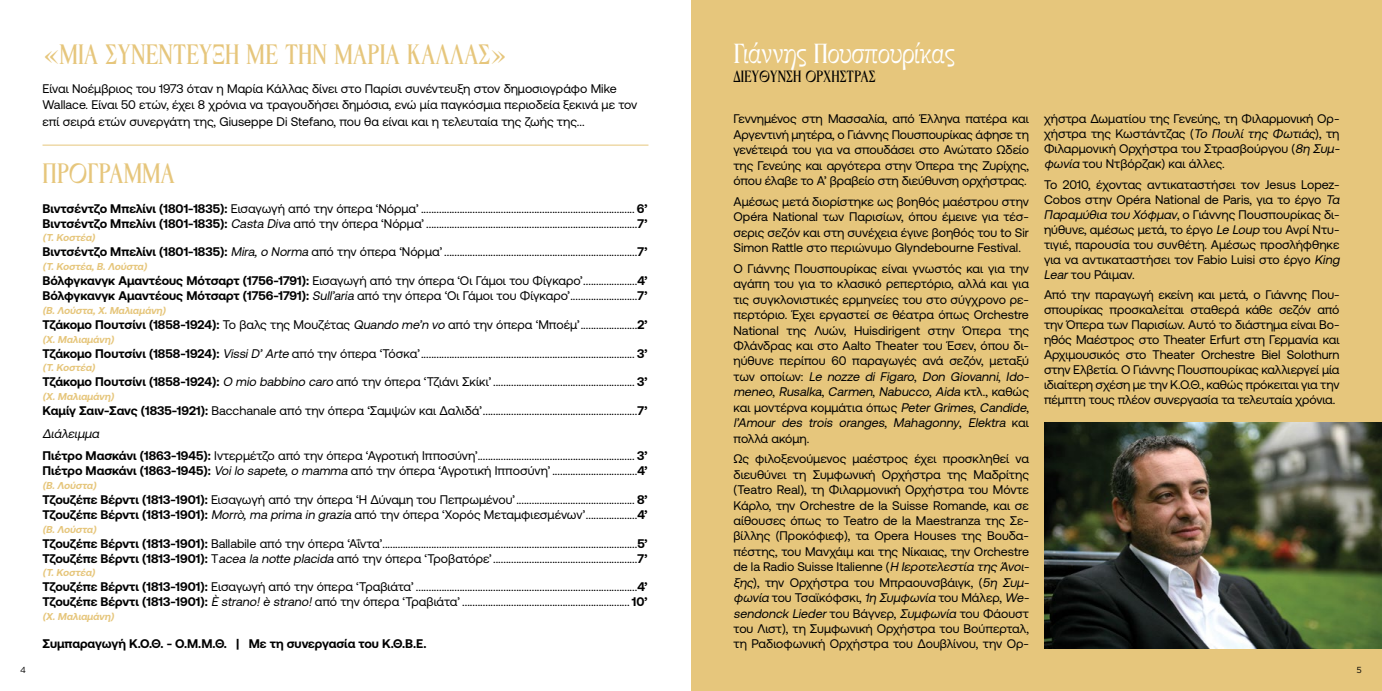
<style>
.page{position:relative;width:1382px;height:691px;background:#fff}
.page>*{position:absolute;margin:0;border:0;box-sizing:border-box;transform-origin:0 0}
.t1{font:28px "Aegithalos";color:#e6c67c}
.t2{font:27.5px "Aegithalos";color:#fff}
.t3{font:16.25px "Aegithalos";color:#000}
.t4{font:12.5px/15.4px "Aeonik Pro";color:#000}
.t5{font:700 12.5px "Aeonik Pro";color:#000}
.t6{font:italic 700 10px "Aeonik Pro";color:#e6c67c}
.t7{font:8.75px "Gotham Greek";color:#000}
.s1{font-weight:700}
.s2{font-style:italic}
</style>
<div class="page">
<div style="left:691px;top:0;width:691px;height:691px;background:#e6c67c"></div>
<hr style="left:43px;top:145px;width:605px;height:1px;background:#e6c67c">
<img style="left:1044px;top:422px;width:338px;height:226px">
<p class="t7" style="left:20px;top:665px;width:7px">4</p>
<h1 class="t1" style="left:43px;top:36px;width:466px">«ΜΊΑ ΣΥΝΈΝΤΕΥΞΗ ΜΕ ΤΗΝ ΜΑΡΊΑ ΚΆΛΛΑΣ»</h1>
<p class="t4" style="left:43px;top:81px;width:596px;line-height:16.2px">Είναι Νοέμβριος του 1973 όταν η Μαρία Κάλλας δίνει στο Παρίσι συνέντευξη στον δημοσιογράφο Mike<br>Wallace. Είναι 50 ετών, έχει 8 χρόνια να τραγουδήσει δημόσια, ενώ μία παγκόσμια περιοδεία ξεκινά με τον επί σειρά ετών συνεργάτη της, Giuseppe Di Stefano, που θα είναι και η τελευταία της ζωής της...</p>
<h1 class="t1" style="left:43px;top:155px;width:134px">ΠΡΌΓΡΑΜΜΑ</h1>
<p class="t4" style="left:43px;top:201px;width:606px;line-height:15px"><span class="s1">Βιντσέντζο Μπελίνι (1801-1835):</span> Εισαγωγή από την όπερα ‘Νόρμα’ ................................................................................... <span class="s1">6’<br>Βιντσέντζο Μπελίνι (1801-1835):</span> <span class="s2">Casta Diva</span> από την όπερα ‘Νόρμα’ ..................................................................................<span class="s1">7’</span></p>
<p class="t6" style="left:43px;top:232px;width:56px">(Τ.Κοστέα)</p>
<p class="t4" style="left:43px;top:244px;width:606px"><span class="s1">Βιντσέντζο Μπελίνι (1801-1835):</span> <span class="s2">Mira, o Norma</span> από την όπερα ‘Νόρμα’ ...........................................................................<span class="s1">7’</span></p>
<p class="t6" style="left:43px;top:261px;width:108px">(Τ.Κοστέα,Β.Λούστα)</p>
<p class="t4" style="left:43px;top:273px;width:606px;line-height:15px"><span class="s1">Βόλφγκανγκ Αμαντέους Μότσαρτ (1756-1791):</span> Εισαγωγή από την όπερα ‘Οι Γάμοι του Φίγκαρο’.....................<span class="s1">4’<br>Βόλφγκανγκ Αμαντέους Μότσαρτ (1756-1791):</span> <span class="s2">Sull’aria</span> από την όπερα ‘Οι Γάμοι του Φίγκαρο’..........................<span class="s1">7’</span></p>
<p class="t6" style="left:43px;top:305px;width:127px">(Β.Λούστα,Χ.Μαλιαμάνη)</p>
<p class="t4" style="left:43px;top:317px;width:606px"><span class="s1">Τζάκομο Πουτσίνι (1858-1924):</span> Το βαλς της Μουζέτας <span class="s2">Quando me’n vo</span> από την όπερα ‘Μποέμ’......................<span class="s1">2’</span></p>
<p class="t6" style="left:43px;top:334px;width:75px">(Χ.Μαλιαμάνη)</p>
<p class="t4" style="left:43px;top:346px;width:606px"><span class="s1">Τζάκομο Πουτσίνι (1858-1924):</span> <span class="s2">Vissi D’ Arte</span> από την όπερα ‘Τόσκα’................................................................................... <span class="s1">3’</span></p>
<p class="t6" style="left:43px;top:362px;width:56px">(Τ.Κοστέα)</p>
<p class="t4" style="left:43px;top:374px;width:606px"><span class="s1">Τζάκομο Πουτσίνι (1858-1924):</span> <span class="s2">O mio babbino caro</span> από την όπερα ‘Τζιάνι Σκίκι’ ....................................................... <span class="s1">3’</span></p>
<p class="t6" style="left:43px;top:391px;width:75px">(Χ.Μαλιαμάνη)</p>
<p class="t4" style="left:43px;top:400px;width:607px;line-height:22.5px"><span class="s1">Καμίγ Σαιν-Σανς (1835-1921):</span> Bacchanale από την όπερα ‘Σαμψών και Δαλιδά’............................................................<span class="s1">7’<br></span><span class="s2">Διάλειμμα<br></span><span class="s1">Πιέτρο Μασκάνι (1863-1945):</span> Ιντερμέτζο από την όπερα ‘Αγροτική Ιπποσύνη’............................................................. <span class="s1">3’</span></p>
<p class="t4" style="left:43px;top:463px;width:606px"><span class="s1">Πιέτρο Μασκάνι (1863-1945):</span> <span class="s2">Voi lo sapete, o mamma</span> από την όπερα ‘Αγροτική Ιπποσύνη’ .................................<span class="s1">4’</span></p>
<p class="t6" style="left:43px;top:480px;width:57px">(Β.Λούστα)</p>
<p class="t4" style="left:43px;top:492px;width:606px;line-height:15px"><span class="s1">Τζουζέπε Βέρντι (1813-1901):</span> Εισαγωγή από την όπερα ‘Η Δύναμη του Πεπρωμένου’.............................................. <span class="s1">8’<br>Τζουζέπε Βέρντι (1813-1901):</span> <span class="s2">Morrò, ma prima in grazia</span> από την όπερα ‘Χορός Μεταμφιεσμένων’....................<span class="s1">4’</span></p>
<p class="t6" style="left:43px;top:524px;width:57px">(Β.Λούστα)</p>
<p class="t4" style="left:43px;top:536px;width:607px;line-height:15px"><span class="s1">Τζουζέπε Βέρντι (1813-1901):</span> Ballabile από την όπερα ‘Αΐντα’...................................................................................................<span class="s1">5’<br>Τζουζέπε Βέρντι (1813-1901):</span> T<span class="s2">acea la notte placida</span> από την όπερα ‘Τροβατόρε’........................................................<span class="s1">7’</span></p>
<p class="t6" style="left:43px;top:567px;width:56px">(Τ.Κοστέα)</p>
<p class="t4" style="left:43px;top:580px;width:607px;line-height:15px"><span class="s1">Τζουζέπε Βέρντι (1813-1901):</span> Εισαγωγή από την όπερα ‘Τραβιάτα’ ......................................................................................<span class="s1">4’<br>Τζουζέπε Βέρντι (1813-1901):</span> <span class="s2">È strano! è strano!</span> από την όπερα ‘Τραβιάτα’ ................................................................. <span class="s1">10’</span></p>
<p class="t6" style="left:43px;top:611px;width:75px">(Χ.Μαλιαμάνη)</p>
<p class="t5" style="left:43px;top:637px;width:386px">Συμπαραγωγή Κ.Ο.Θ. - Ο.Μ.Μ.Θ. | Με τη συνεργασία του Κ.Θ.Β.Ε.</p>
<h2 class="t2" style="left:733px;top:36px;width:223px">Γιάννης Πουσπουρίκας</h2>
<h3 class="t3" style="left:733px;top:66px;width:144px">ΔΙΕΎΘΥΝΣΗ ΟΡΧΉΣΤΡΑΣ</h3>
<p class="t4" style="left:733px;top:111px;width:297px;text-align:justify">Γεννημένος στη Μασσαλία, από Έλληνα πατέρα και Αργεντινή μητέρα, ο Γιάννης Πουσπουρίκας άφησε τη γενέτειρά του για να σπουδάσει στο Ανώτατο Ωδείο της Γενεύης και αργότερα στην Όπερα της Ζυρίχης, όπου έλαβε το Α’ βραβείο στη διεύθυνση ορχήστρας.</p>
<p class="t4" style="left:733px;top:194px;width:297px;text-align:justify">Αμέσως μετά διορίστηκε ως βοηθός μαέστρου στην Opéra National των Παρισίων, όπου έμεινε για τέσ&shy;σερις σεζόν και στη συνέχεια έγινε βοηθός του to Sir Simon Rattle στο περιώνυμο Glyndebourne Festival.</p>
<p class="t4" style="left:733px;top:261px;width:299px">Ο Γιάννης Πουσπουρίκας είναι γνωστός και για την αγάπη του για το κλασικό ρεπερτόριο, αλλά και για τις συγκλονιστικές ερμηνείες του στο σύγχρονο ρε&shy;περτόριο. Έχει εργαστεί σε θέατρα όπως Orchestre National της Λυών, Huisdirigent στην Όπερα της Φλάνδρας και στο Aalto Theater του Έσεν, όπου δι&shy;ηύθυνε περίπου 60 παραγωγές ανά σεζόν, μεταξύ τ ω ν ο π ο ί ω ν : <span class="s2">Le nozze di Figaro</span>, <span class="s2">Don Giovanni</span>, <span class="s2">Ido&shy;meneo</span>, <span class="s2">Rusalka</span>, <span class="s2">Carmen</span>, <span class="s2">Nabucco</span>, <span class="s2">Aida</span> κ τλ . , κ α θ ώ ς και μοντέρνα κομμάτια όπως <span class="s2">Peter Grimes</span>, <span class="s2">Candide</span>, <span class="s2">l’Amour des trois oranges</span>, <span class="s2">Mahagonny</span>, <span class="s2">Elektra</span> κ α ι πολλά ακόμη.</p>
<p class="t4" style="left:733px;top:451px;width:299px">Ως φιλοξενούμενος μαέστρος έχει προσκληθεί να διευθύνει τη Συμφωνική Ορχήστρα της Μαδρίτης (Teatro Real), τη Φιλαρμονική Ορχήστρα του Μόντε Κάρλο, την Orchestre de la Suisse Romande, και σε αίθουσες όπως το Teatro de la Maestranza της Σε&shy;βίλλης (Προκόφιεφ), τα Opera Houses της Βουδα&shy;πέστης, του Μανχάιμ και της Νίκαιας, την Orchestre de la Radio Suisse Italienne (<span class="s2">Η Ιεροτελεστία της Άνοι&shy;ξης</span>), την Ορχήστρα του Μπραουνσβάιγκ, (<span class="s2">5η Συμ&shy;φωνία</span> του Τσαϊκόφσκι, <span class="s2">1η Συμφωνία</span> του Μάλερ, <span class="s2">We&shy;sendonck Lieder</span> το υ Β άγνε ρ, <span class="s2">Συμφωνία</span> το υ Φ ά ο υ σ τ του Λιστ), τη Συμφωνική Ορχήστρα του Βούπερταλ, τη Ραδιοφωνική Ορχήστρα του Δουβλίνου, την Ορ-</p>
<p class="t4" style="left:1044px;top:111px;width:299px;line-height:15px">χήστρα Δωματίου της Γενεύης, τη Φιλαρμονική Ορ&shy;χήστρα της Κωστάντζας (<span class="s2">Το Πουλί της Φωτιάς</span>), τη Φιλαρμονική Ορχήστρα του Στρασβούργου (<span class="s2">8η Συμ&shy;φωνία</span> του Ντβόρζακ) και άλλες.</p>
<p class="t4" style="left:1044px;top:177px;width:299px;line-height:15px">Το 2010, έχοντας αντικαταστήσει τον Jesus Lopez-Cobos στην Opéra National de Paris, για το έργο <span class="s2">Τα Παραμύθια του Χόφμαν</span>, ο Γιάννης Πουσπουρίκας δι&shy;ηύθυνε, αμέσως μετά, το έργο <span class="s2">Le Loup</span> του Ανρί Ντυ&shy;τιγιέ, παρουσία του συνθέτη. Αμέσως προσλήφθηκε για να αντικαταστήσει τον Fabio Luisi στο έργο <span class="s2">King Lear</span> του Ράιμαν.</p>
<p class="t4" style="left:1044px;top:287px;width:297px;line-height:15px;text-align:justify">Από την παραγωγή εκείνη και μετά, o Γιάννης Που&shy;σπουρίκας προσκαλείται σταθερά κάθε σεζόν από την Όπερα των Παρισίων. Aυτό το διάστημα είναι Βο&shy;ηθός Μαέστρος στο Theater Erfurt στη Γερμανία και Αρχιμουσικός στο Theater Orchestre Biel Solothurn στην Ελβετία. Ο Γιάννης Πουσπουρίκας καλλιεργεί μία ιδιαίτερη σχέση με την Κ.Ο.Θ., καθώς πρόκειται για την πέμπτη τους πλέον συνεργασία τα τελευταία χρόνια.</p>
<p class="t7" style="left:1357px;top:665px;width:7px">5</p>
</div>
